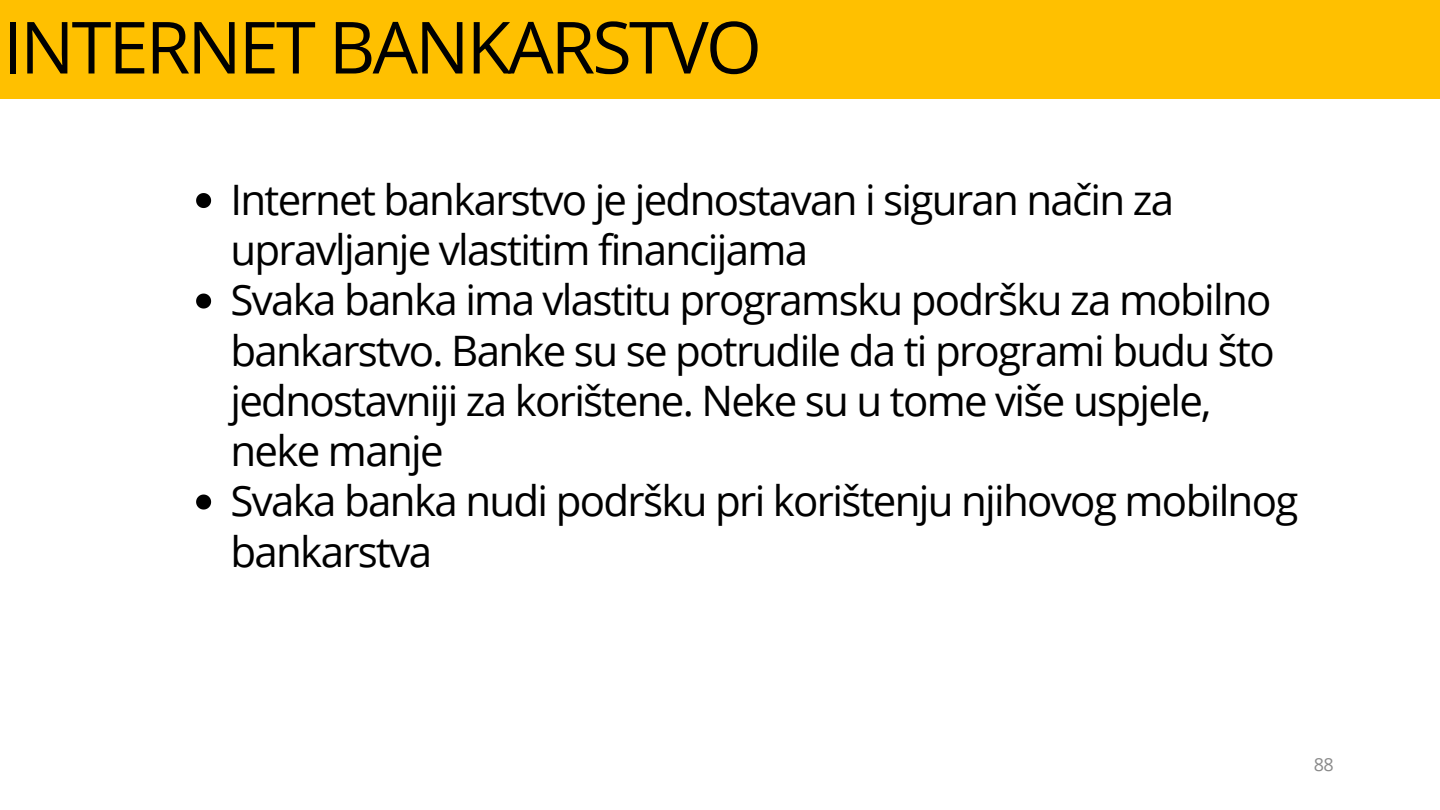
<style>
.page{position:relative;width:1440px;height:810px;background:#fff}
.page>*{position:absolute;margin:0;border:0;box-sizing:border-box;transform-origin:0 0}
.t1{font:72px "Open Sans";letter-spacing:-.04em;color:#000}
.t2{font:42px/50.2px "Open Sans";letter-spacing:-.04em;color:#000}
.t3{font:18px "Open Sans";color:#898989}
</style>
<div class="page">
<div style="left:0;top:0;width:1440px;height:98px;background:#ffc000"></div>
<svg style="left:196px;top:193px;width:15px;height:15px"></svg>
<svg style="left:196px;top:294px;width:15px;height:15px"></svg>
<svg style="left:196px;top:495px;width:15px;height:15px"></svg>
<p class="t1" style="left:3px;top:-3px;width:760px">INTERNET BANKARSTVO</p>
<p class="t2" style="left:230px;top:173px;width:945px">Internet bankarstvo je jednostavan i siguran način za upravljanje vlastitim financijama</p>
<p class="t2" style="left:230px;top:274px;width:1046px">Svaka banka ima vlastitu programsku podršku za mobilno bankarstvo. Banke su se potrudile da ti programi budu što jednostavniji za korištene. Neke su u tome više uspjele, neke manje</p>
<p class="t2" style="left:230px;top:475px;width:1069px">Svaka banka nudi podršku pri korištenju njihovog mobilnog bankarstva</p>
<p class="t3" style="left:1314px;top:752px;width:21px">88</p>
</div>
